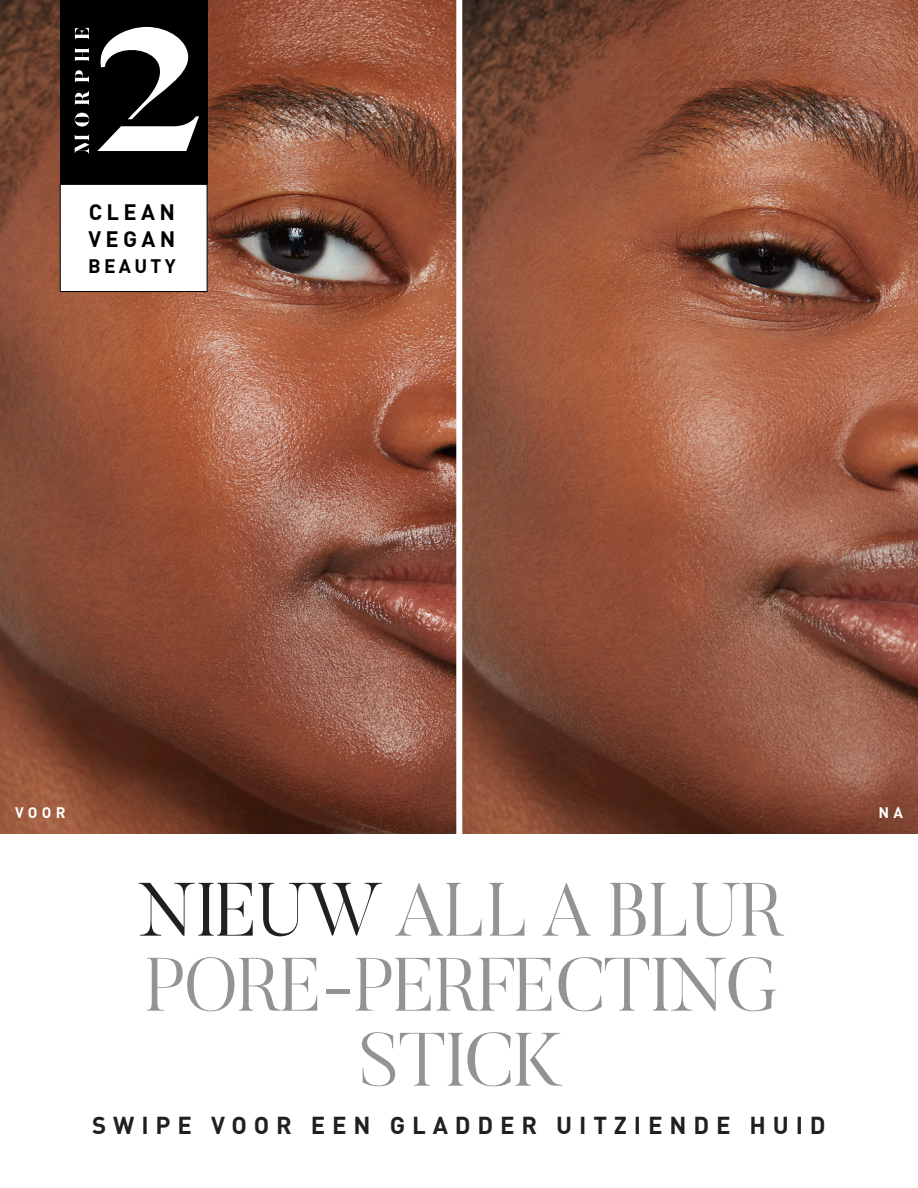
<style>
.page{position:relative;width:918px;height:1188px;background:#fff}
.page>*{position:absolute;margin:0;border:0;box-sizing:border-box;transform-origin:0 0}
.t1{font:300 75px "Butler";letter-spacing:-.02em;color:#939393}
.t2{font:700 24px "DINOT";letter-spacing:.285em;color:#231f20}
.t3{font:700 21.9px "DINOT";letter-spacing:.2em;color:#000}
.t4{font:700 19.2px "DINOT";letter-spacing:.17em;color:#000}
.t5{font:700 15px "DINOT";color:#fff}
.s1{color:#231f20}
</style>
<div class="page">
<img style="left:0;top:0;width:918px;height:833px">
<div style="left:456px;top:0;width:6px;height:851px;background:#fff"></div>
<div style="left:60px;top:0;width:147px;height:184px;background:#000"></div>
<svg style="left:75px;top:134px;width:14px;height:20px"></svg>
<svg style="left:75px;top:113px;width:14px;height:14px"></svg>
<svg style="left:75px;top:91px;width:14px;height:14px"></svg>
<svg style="left:75px;top:70px;width:14px;height:12px"></svg>
<svg style="left:75px;top:48px;width:14px;height:13px"></svg>
<svg style="left:75px;top:28px;width:14px;height:11px"></svg>
<svg style="left:97px;top:27px;width:102px;height:124px"></svg>
<div style="left:60px;top:184px;width:147px;height:108px;background:#fff;border:1px solid #000"></div>
<p class="t3" style="left:89px;top:195px;width:88px">CLEAN</p>
<p class="t3" style="left:88px;top:222px;width:89px">VEGAN</p>
<p class="t4" style="left:88px;top:251px;width:89px">BEAUTY</p>
<p class="t5" style="left:15px;top:801px;width:52px">VOOR</p>
<p class="t5" style="left:878px;top:801px;width:26px">N A</p>
<p class="t1" style="left:138px;top:862px;width:647px"><span class="s1">NIEUW</span> ALL A BLUR</p>
<p class="t1" style="left:144px;top:937px;width:635px">PORE-PERFECTING</p>
<p class="t1" style="left:359px;top:1012px;width:206px">STICK</p>
<p class="t2" style="left:92px;top:1107px;width:735px">SWIPE VOOR EEN GLADDER UITZIENDE HUID</p>
</div>
